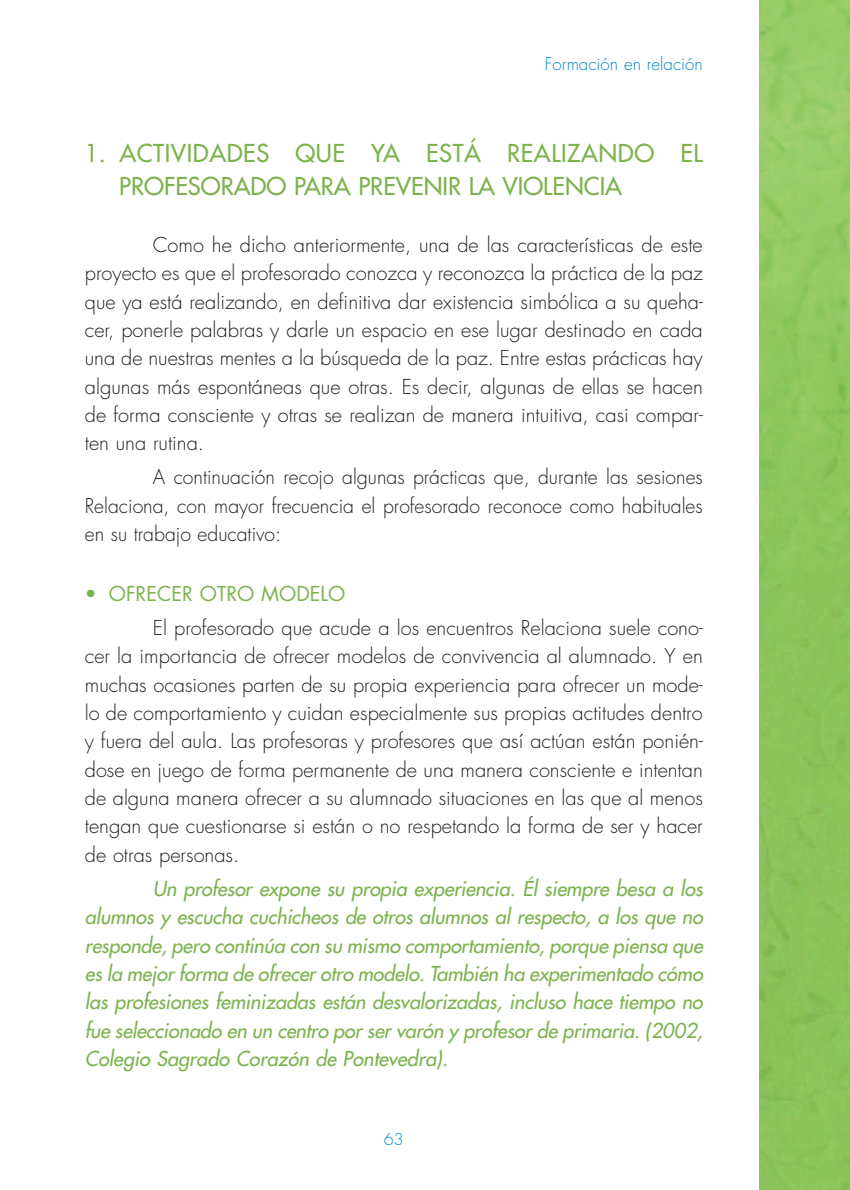
<style>
.page{position:relative;width:850px;height:1190px;background:#fff}
.page>*{position:absolute;margin:0;border:0;box-sizing:border-box;transform-origin:0 0}
.t1{font:24px/33px "Futura";color:#7cb34e}
.t2{font:300 20px/28.4px "Futura";color:#231f20;text-align:justify}
.t3{font:italic 20px/28.4px "Futura";letter-spacing:-.01em;color:#7cb34e;text-align:justify}
.t4{font:20px "Futura";color:#7cb34e}
.t5{font:300 17px "Futura";color:#0388c9}
.t6{font:300 16px "Futura";color:#0388c9}
</style>
<div class="page">
<img style="left:759px;top:0;width:91px;height:1190px">
<p class="t5" style="left:545px;top:56px;width:159px">Formación en relación</p>
<p class="t1" style="left:119px;top:139px;width:585px;text-indent:-34px">1. ACTIVIDADES QUE YA ESTÁ REALIZANDO EL<br>PROFESORADO PARA PREVENIR LA VIOLENCIA</p>
<p class="t2" style="left:85px;top:232px;width:620px;text-indent:68px">Como he dicho anteriormente, una de las características de este proyecto es que el profesorado conozca y reconozca la práctica de la paz que ya está realizando, en definitiva dar existencia simbólica a su queha&shy;cer, ponerle palabras y darle un espacio en ese lugar destinado en cada una de nuestras mentes a la búsqueda de la paz. Entre estas prácticas hay algunas más espontáneas que otras. Es decir, algunas de ellas se hacen de forma consciente y otras se realizan de manera intuitiva, casi compar&shy;ten una rutina.</p>
<p class="t2" style="left:85px;top:465px;width:619px;text-indent:68px">A continuación recojo algunas prácticas que, durante las sesiones Relaciona, con mayor frecuencia el profesorado reconoce como habituales en su trabajo educativo:</p>
<p class="t4" style="left:85px;top:584px;width:262px">• OFRECER OTRO MODELO</p>
<p class="t2" style="left:85px;top:615px;width:620px;text-indent:68px">El profesorado que acude a los encuentros Relaciona suele cono&shy;cer la importancia de ofrecer modelos de convivencia al alumnado. Y en muchas ocasiones parten de su propia experiencia para ofrecer un mode&shy;lo de comportamiento y cuidan especialmente sus propias actitudes dentro y fuera del aula. Las profesoras y profesores que así actúan están ponién&shy;dose en juego de forma permanente de una manera consciente e intentan de alguna manera ofrecer a su alumnado situaciones en las que al menos tengan que cuestionarse si están o no respetando la forma de ser y hacer de otras personas.</p>
<p class="t3" style="left:85px;top:876px;width:623px;text-indent:68px">Un profesor expone su propia experiencia. Él siempre besa a los alumnos y escucha cuchicheos de otros alumnos al respecto, a los que no responde,pero continúa con su mismo comportamiento,porque piensa que es la mejorforma de ofrecerotro modelo.También ha experimentado cómo las profesiones feminizadas están desvalorizadas, incluso hace tiempo no fue seleccionado en un centro por ser varón y profesor de primaria. (2002, Colegio Sagrado Corazón de Pontevedra).</p>
<p class="t6" style="left:384px;top:1132px;width:21px">63</p>
</div>
